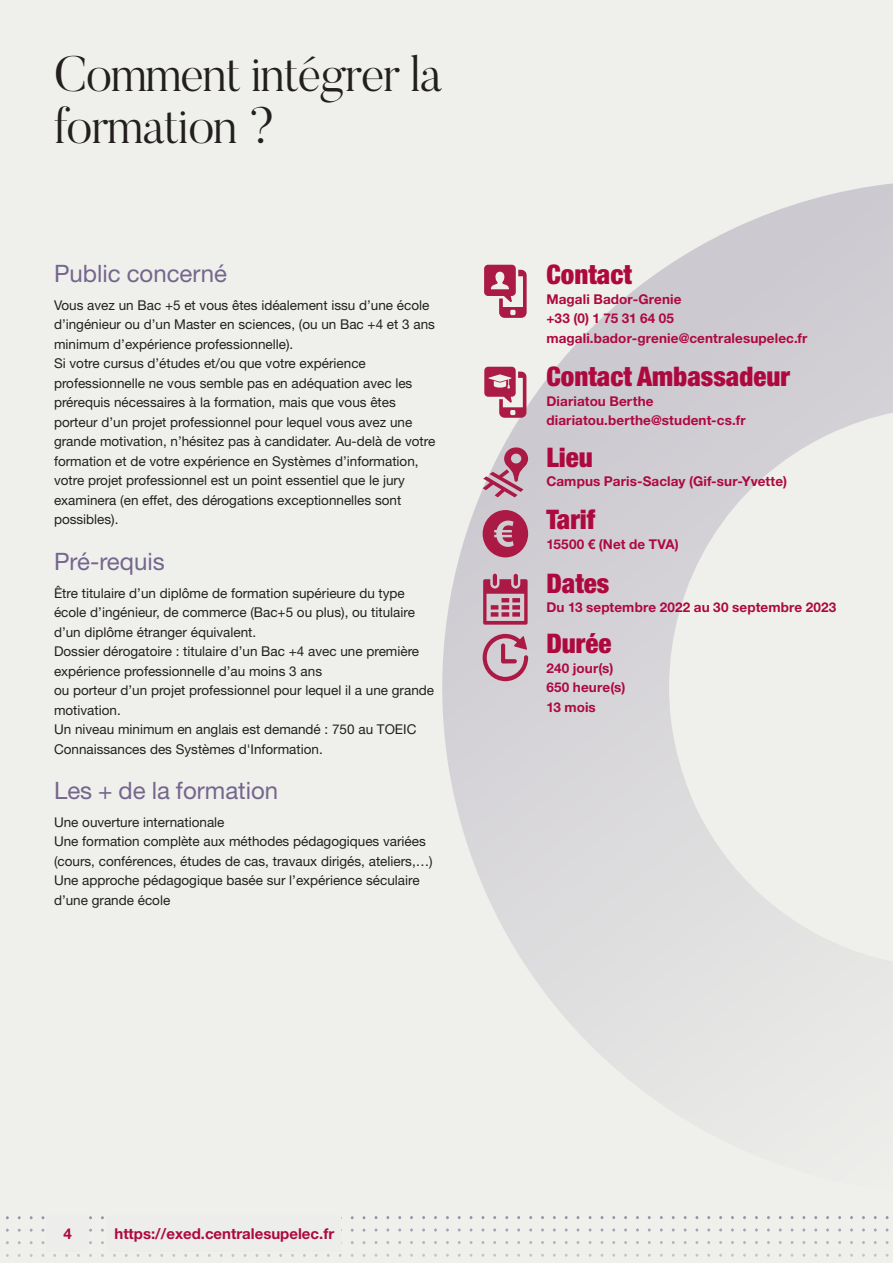
<style>
.page{position:relative;width:893px;height:1263px;background:#eff0ec}
.page>*{position:absolute;margin:0;border:0;box-sizing:border-box;transform-origin:0 0}
.t1{font:300 49.5px/52.5px "Butler";letter-spacing:-.02em;color:#231f20}
.t2{font:900 condensed 27px "Helvetica Neue LT Std";color:#ae093f}
.t3{font:24px "Helvetica Neue LT Std";color:#75668d}
.t4{font:700 15px "Helvetica Neue LT Std";color:#ae093f}
.t5{font:13.5px/19.5px "Helvetica Neue LT Std";color:#231f20}
.t6{font:700 13.5px/19.5px "Helvetica Neue LT Std";letter-spacing:.01em;color:#ae093f}
</style>
<div class="page">
<svg style="left:442px;top:183px;width:451px;height:924px"></svg>
<svg style="left:484px;top:265px;width:43px;height:53px"></svg>
<svg style="left:483px;top:447px;width:45px;height:50px"></svg>
<svg style="left:484px;top:367px;width:42px;height:51px"></svg>
<svg style="left:483px;top:510px;width:45px;height:47px;background:#b65473"></svg>
<svg style="left:483px;top:574px;width:45px;height:51px;background:#bc6f88"></svg>
<svg style="left:483px;top:634px;width:45px;height:47px;background:#c492a4"></svg>
<h1 class="t1" style="left:54px;top:47px;width:390px">Comment intégrer la formation ?</h1>
<h3 class="t3" style="left:54px;top:259px;width:175px">Public concerné</h3>
<p class="t5" style="left:54px;top:295px;width:383px">Vous avez un Bac +5 et vous êtes idéalement issu d’une école d’ingénieur ou d’un Master en sciences, (ou un Bac +4 et 3 ans minimum d’expérience professionnelle).<br>Si votre cursus d’études et/ou que votre expérience professionnelle ne vous semble pas en adéquation avec les prérequis nécessaires à la formation, mais que vous êtes porteur d’un projet professionnel pour lequel vous avez une grande motivation, n’hésitez pas à candidater. Au-delà de votre formation et de votre expérience en Systèmes d’information, votre projet professionnel est un point essentiel que le jury examinera (en effet, des dérogations exceptionnelles sont possibles).</p>
<h3 class="t3" style="left:54px;top:547px;width:112px">Pré-requis</h3>
<p class="t5" style="left:54px;top:583px;width:382px">Être titulaire d’un diplôme de formation supérieure du type école d’ingénieur, de commerce (Bac+5 ou plus), ou titulaire d’un diplôme étranger équivalent.<br>Dossier dérogatoire : titulaire d’un Bac +4 avec une première expérience professionnelle d’au moins 3 ans<br>ou porteur d’un projet professionnel pour lequel il a une grande motivation.<br>Un niveau minimum en anglais est demandé : 750 au TOEIC Connaissances des Systèmes d'Information.</p>
<h3 class="t3" style="left:54px;top:776px;width:226px">Les + de la formation</h3>
<p class="t5" style="left:54px;top:812px;width:380px">Une ouverture internationale<br>Une formation complète aux méthodes pédagogiques variées (cours, conférences, études de cas, travaux dirigés, ateliers,…)<br>Une approche pédagogique basée sur l’expérience séculaire d’une grande école</p>
<h2 class="t2" style="left:546px;top:258px;width:87px">Contact</h2>
<p class="t6" style="left:546px;top:289px;width:263px">Magali Bador-Grenie<br>+33 (0) 1 75 31 64 05 magali.bador-grenie@centralesupelec.fr</p>
<h2 class="t2" style="left:546px;top:360px;width:245px">Contact Ambassadeur</h2>
<p class="t6" style="left:546px;top:391px;width:201px">Diariatou Berthe diariatou.berthe@student-cs.fr</p>
<h2 class="t2" style="left:546px;top:440px;width:48px">Lieu</h2>
<p class="t6" style="left:546px;top:471px;width:242px">Campus Paris-Saclay (Gif-sur-Yvette)</p>
<h2 class="t2" style="left:546px;top:503px;width:50px">Tarif</h2>
<p class="t6" style="left:546px;top:534px;width:134px">15500 € (Net de TVA)</p>
<h2 class="t2" style="left:546px;top:567px;width:64px">Dates</h2>
<p class="t6" style="left:546px;top:597px;width:292px">Du 13 septembre 2022 au 30 septembre 2023</p>
<h2 class="t2" style="left:546px;top:627px;width:67px">Durée</h2>
<p class="t6" style="left:546px;top:658px;width:80px">240 jour(s)<br>650 heure(s)<br>13 mois</p>
<p class="t4" style="left:64px;top:1224px;width:10px">4</p>
<p class="t4" style="left:114px;top:1224px;width:221px">https://exed.centralesupelec.fr</p>
</div>
